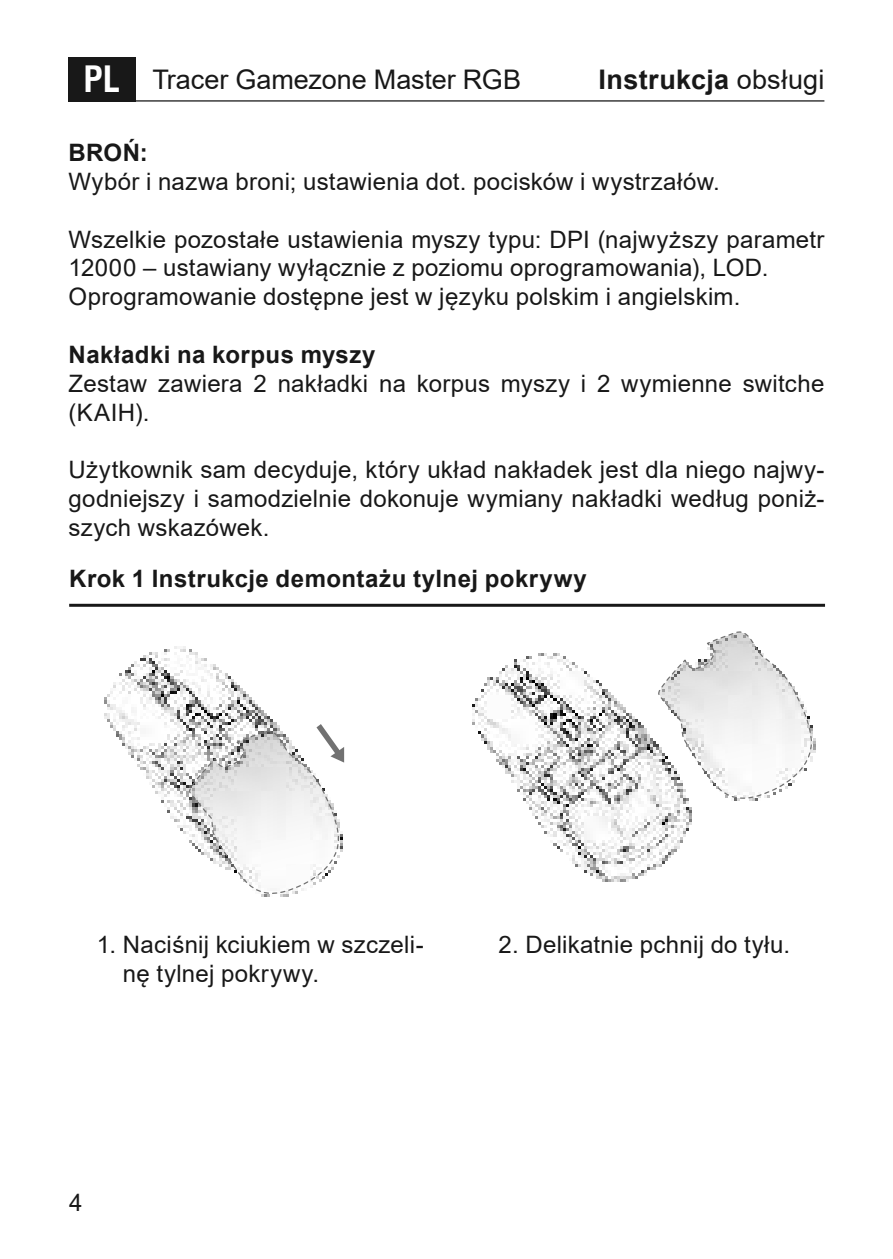
<style>
.page{position:relative;width:893px;height:1259px;background:#fff}
.page>*{position:absolute;margin:0;border:0;box-sizing:border-box;transform-origin:0 0}
.t1{font:27px "Arial";letter-spacing:-.005em;color:#181818}
.t2{font:700 27px "Arial";letter-spacing:.015em;color:#181818}
.t3{font:24px/28.8px "Arial";letter-spacing:.015em;color:#181818}
.t4{font:700 24px "Arial";letter-spacing:.02em;color:#181818}
.s1{font-family:"Swiss 721 BT";font-weight:700;font-stretch:condensed;font-size:35.4px;color:#fff}
.s2{font-weight:400}
</style>
<div class="page">
<hr style="left:69px;top:100px;width:755px;height:2px;background:#181818">
<div style="left:69px;top:57px;width:67px;height:45px;background:#181818"></div>
<hr style="left:69px;top:604px;width:756px;height:3px;background:#181818">
<svg style="left:104px;top:631px;width:712px;height:266px"></svg>
<p class="t1" style="left:83px;top:70px;width:439px"><span class="s1">PL</span> Tracer Gamezone Master RGB</p>
<p class="t2" style="left:599px;top:70px;width:227px">Instrukcja <span class="s2">obsługi</span></p>
<p class="t4" style="left:69px;top:136px;width:81px">BROŃ:</p>
<p class="t3" style="left:69px;top:167px;width:653px">Wybór i nazwa broni; ustawienia dot. pocisków i wystrzałów.</p>
<p class="t3" style="left:69px;top:225px;width:757px">Wszelkie pozostałe ustawienia myszy typu: DPI (najwyższy parametr<br>12000 – ustawiany wyłącznie z poziomu oprogramowania), LOD.<br>Oprogramowanie dostępne jest w języku polskim i angielskim.</p>
<p class="t4" style="left:69px;top:337px;width:309px">Nakładki na korpus myszy</p>
<p class="t3" style="left:69px;top:369px;width:757px">Zestaw zawiera 2 nakładki na korpus myszy i 2 wymienne switche (KAIH).</p>
<p class="t3" style="left:69px;top:455px;width:757px;text-align:justify">Użytkownik sam decyduje, który układ nakładek jest dla niego najwy&shy;godniejszy i samodzielnie dokonuje wymiany nakładki według poniż&shy;szych wskazówek.</p>
<p class="t4" style="left:69px;top:561px;width:519px">Krok 1 Instrukcje demontażu tylnej pokrywy</p>
<p class="t3" style="left:123px;top:930px;width:302px;text-indent:-26px">1. Naciśnij kciukiem w szczeli&shy;nę tylnej pokrywy.</p>
<p class="t3" style="left:498px;top:930px;width:293px">2. Delikatnie pchnij do tyłu.</p>
<p class="t3" style="left:69px;top:1190px;width:15px">4</p>
</div>
